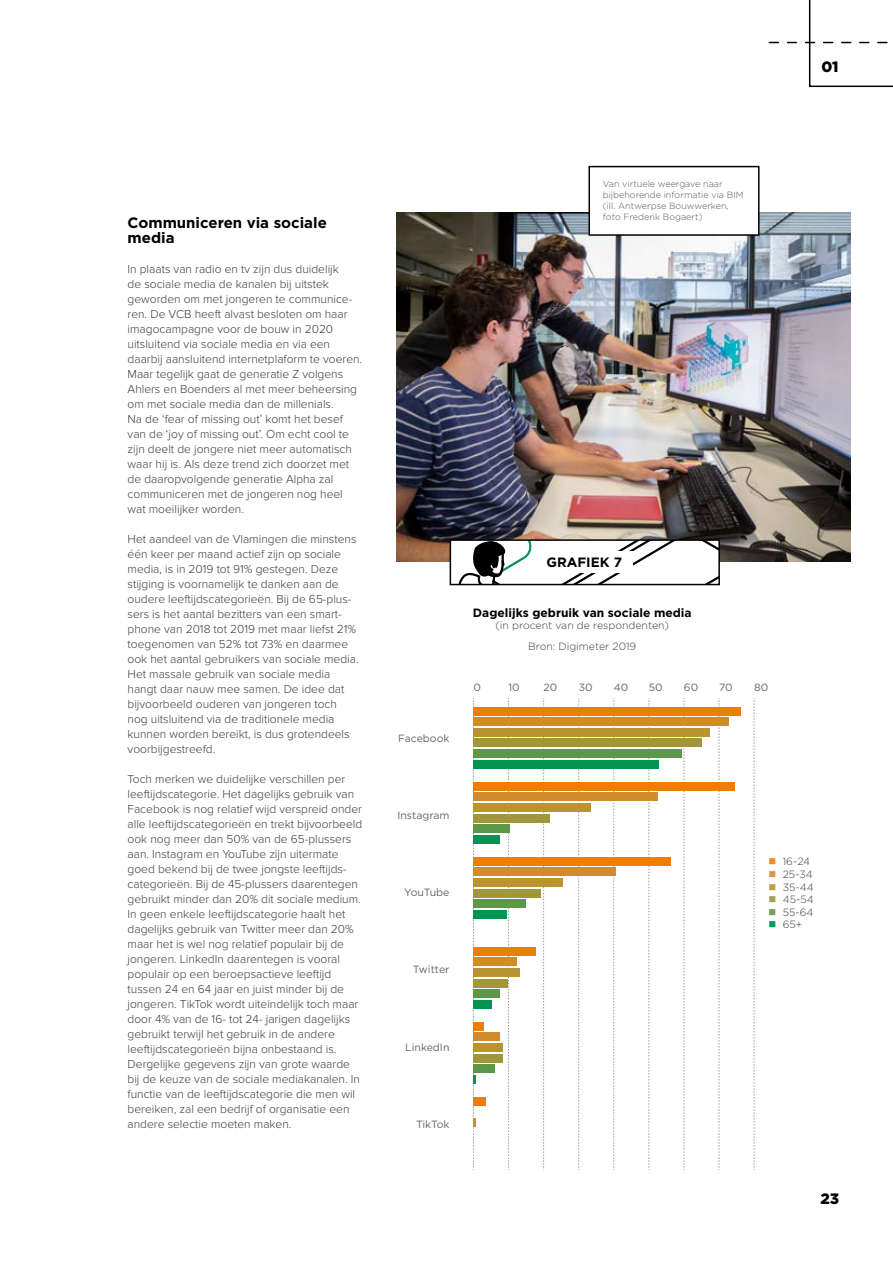
<style>
.page{position:relative;width:893px;height:1263px;background:#fff}
.page>*{position:absolute;margin:0;border:0;box-sizing:border-box;transform-origin:0 0}
.t1{font:700 15px/15px "Gotham";color:#000}
.t2{font:900 15px "Gotham";color:#000}
.t3{font:700 13.5px "Gotham";color:#000}
.t4{font:300 12px/15px "Proxima Nova";color:#3c3c3b}
.t5{font:700 12px "Gotham";color:#000}
.t6{font:300 10.5px/21.1px "Gotham";color:#3c3c3b;text-align:center}
.t7{font:10.5px "Gotham";color:#646363}
.t8{font:300 9px/10.8px "Gotham";color:#575756}
.s1{color:#f28a25}
.s2{color:#d5973f}
.s3{color:#c29d46}
.s4{color:#aba04d}
.s5{color:#6fa257}
.s6{color:#009c61}
</style>
<div class="page">
<img style="left:396px;top:213px;width:454px;height:349px">
<svg style="left:453px;top:542px;width:264px;height:40px"></svg>
<div style="left:450px;top:539px;width:270px;height:46px;border:2px solid #000"></div>
<div style="left:536px;top:551px;width:97px;height:21px;background:#fff"></div>
<svg style="left:508px;top:698px;width:1px;height:472px"></svg>
<svg style="left:543px;top:698px;width:1px;height:472px"></svg>
<svg style="left:578px;top:698px;width:1px;height:472px"></svg>
<svg style="left:613px;top:698px;width:1px;height:472px"></svg>
<svg style="left:649px;top:698px;width:1px;height:472px"></svg>
<svg style="left:684px;top:698px;width:1px;height:472px"></svg>
<svg style="left:719px;top:698px;width:1px;height:472px"></svg>
<svg style="left:754px;top:698px;width:1px;height:472px"></svg>
<div style="left:473px;top:707px;width:268px;height:8px;background:#ef7d00"></div>
<div style="left:473px;top:728px;width:237px;height:8px;background:#bb9432"></div>
<div style="left:473px;top:717px;width:256px;height:9px;background:#d08c2b"></div>
<div style="left:473px;top:739px;width:229px;height:8px;background:#a1973a"></div>
<div style="left:473px;top:749px;width:209px;height:9px;background:#5b9948"></div>
<div style="left:473px;top:760px;width:186px;height:8px;background:#009453"></div>
<div style="left:473px;top:782px;width:262px;height:8px;background:#ef7d00"></div>
<div style="left:473px;top:803px;width:118px;height:9px;background:#bb9432"></div>
<div style="left:473px;top:792px;width:184px;height:9px;background:#d08c2b"></div>
<div style="left:473px;top:814px;width:77px;height:8px;background:#a1973a"></div>
<div style="left:473px;top:824px;width:37px;height:9px;background:#5b9948"></div>
<div style="left:473px;top:835px;width:27px;height:8px;background:#009453"></div>
<div style="left:473px;top:857px;width:198px;height:8px;background:#ef7d00"></div>
<div style="left:473px;top:878px;width:90px;height:9px;background:#bb9432"></div>
<div style="left:473px;top:867px;width:143px;height:9px;background:#d08c2b"></div>
<div style="left:473px;top:889px;width:68px;height:8px;background:#a1973a"></div>
<div style="left:473px;top:899px;width:53px;height:9px;background:#5b9948"></div>
<div style="left:473px;top:910px;width:33px;height:8px;background:#009453"></div>
<div style="left:473px;top:947px;width:63px;height:8px;background:#ef7d00"></div>
<div style="left:473px;top:968px;width:47px;height:9px;background:#bb9432"></div>
<div style="left:473px;top:957px;width:44px;height:9px;background:#d08c2b"></div>
<div style="left:473px;top:979px;width:35px;height:8px;background:#a1973a"></div>
<div style="left:473px;top:989px;width:27px;height:9px;background:#5b9948"></div>
<div style="left:473px;top:1000px;width:19px;height:8px;background:#009453"></div>
<div style="left:473px;top:1022px;width:11px;height:8px;background:#ef7d00"></div>
<div style="left:473px;top:1043px;width:30px;height:9px;background:#bb9432"></div>
<div style="left:473px;top:1032px;width:27px;height:9px;background:#d08c2b"></div>
<div style="left:473px;top:1054px;width:30px;height:8px;background:#a1973a"></div>
<div style="left:473px;top:1064px;width:22px;height:9px;background:#5b9948"></div>
<div style="left:473px;top:1097px;width:13px;height:8px;background:#ef7d00"></div>
<svg style="left:473px;top:698px;width:3px;height:472px"></svg>
<div style="left:589px;top:167px;width:170px;height:68px;background:#fff"></div>
<div style="left:588px;top:166px;width:171px;height:70px;border:2px solid #000"></div>
<svg style="left:769px;top:0;width:124px;height:88px"></svg>
<p class="t2" style="left:821px;top:56px;width:19px">01</p>
<p class="t1" style="left:128px;top:215px;width:201px">Communiceren via sociale media</p>
<p class="t4" style="left:128px;top:261px;width:236px">In plaats van radio en tv zijn dus duidelijk<br>de sociale media de kanalen bij uitstek geworden om met jongeren te communice&shy;ren. De VCB heeft alvast besloten om haar imagocampagne voor de bouw in 2020 uitsluitend via sociale media en via een daarbij aansluitend internetplaform te voeren.<br>Maar tegelijk gaat de generatie Z volgens Ahlers en Boenders al met meer beheersing om met sociale media dan de millenials.<br>Na de ‘fear of missing out’ komt het besef van de ‘joy of missing out’. Om echt cool te zijn deelt de jongere niet meer automatisch waar hij is. Als deze trend zich doorzet met de daaropvolgende generatie Alpha zal communiceren met de jongeren nog heel wat moeilijker worden.</p>
<p class="t4" style="left:128px;top:531px;width:233px">Het aandeel van de Vlamingen die minstens één keer per maand actief zijn op sociale media, is in 2019 tot 91% gestegen. Deze stijging is voornamelijk te danken aan de oudere leeftijdscategorieën. Bij de 65-plus&shy;sers is het aantal bezitters van een smart&shy;phone van 2018 tot 2019 met maar liefst 21% toegenomen van 52% tot 73% en daarmee ook het aantal gebruikers van sociale media.<br>Het massale gebruik van sociale media hangt daar nauw mee samen. De idee dat bijvoorbeeld ouderen van jongeren toch nog uitsluitend via de traditionele media kunnen worden bereikt, is dus grotendeels voorbijgestreefd.</p>
<p class="t4" style="left:128px;top:771px;width:236px">Toch merken we duidelijke verschillen per leeftijdscategorie. Het dagelijks gebruik van Facebook is nog relatief wijd verspreid onder alle leeftijdscategorieën en trekt bijvoorbeeld ook nog meer dan 50% van de 65-plussers aan. Instagram en YouTube zijn uitermate goed bekend bij de twee jongste leeftijds&shy;categorieën. Bij de 45-plussers daarentegen gebruikt minder dan 20% dit sociale medium.<br>In geen enkele leeftijdscategorie haalt het dagelijks gebruik van Twitter meer dan 20% maar het is wel nog relatief populair bij de jongeren. LinkedIn daarentegen is vooral populair op een beroepsactieve leeftijd tussen 24 en 64 jaar en juist minder bij de jongeren. TikTok wordt uiteindelijk toch maar door 4% van de 16- tot 24- jarigen dagelijks gebruikt terwijl het gebruik in de andere leeftijdscategorieën bijna onbestaand is.<br>Dergelijke gegevens zijn van grote waarde bij de keuze van de sociale mediakanalen. In functie van de leeftijdscategorie die men wil bereiken, zal een bedrijf of organisatie een andere selectie moeten maken.</p>
<p class="t8" style="left:603px;top:178px;width:142px">Van virtuele weergave naar bijbehorende informatie via BIM (ill. Antwerpse Bouwwerken, foto Frederik Bogaert)</p>
<p class="t7" style="left:398px;top:731px;width:53px">Facebook</p>
<p class="t3" style="left:546px;top:553px;width:77px">GRAFIEK 7</p>
<p class="t5" style="left:473px;top:604px;width:220px">Dagelijks gebruik van sociale media</p>
<p class="t6" style="left:495px;top:615px;width:175px">(in procent van de respondenten)<br>Bron: Digimeter 2019</p>
<p class="t7" style="left:473px;top:681px;width:9px">0</p>
<p class="t7" style="left:509px;top:681px;width:13px">10</p>
<p class="t7" style="left:544px;top:681px;width:15px">20</p>
<p class="t7" style="left:579px;top:681px;width:15px">30</p>
<p class="t7" style="left:614px;top:681px;width:16px">40</p>
<p class="t7" style="left:649px;top:681px;width:15px">50</p>
<p class="t7" style="left:684px;top:681px;width:16px">60</p>
<p class="t7" style="left:719px;top:681px;width:15px">70</p>
<p class="t7" style="left:754px;top:681px;width:16px">80</p>
<p class="t7" style="left:397px;top:808px;width:53px">Instagram</p>
<p class="t7" style="left:404px;top:886px;width:47px">YouTube</p>
<p class="t7" style="left:413px;top:963px;width:38px">Twitter</p>
<p class="t7" style="left:405px;top:1040px;width:46px">LinkedIn</p>
<p class="t7" style="left:416px;top:1117px;width:35px">TikTok</p>
<p class="t6" style="left:769px;top:851px;width:43px"><span class="s1">■</span> 16-24</p>
<p class="t6" style="left:769px;top:863px;width:46px"><span class="s2">■</span> 25-34</p>
<p class="t6" style="left:769px;top:876px;width:47px"><span class="s3">■</span> 35-44</p>
<p class="t6" style="left:769px;top:888px;width:47px"><span class="s4">■</span> 45-54</p>
<p class="t6" style="left:769px;top:901px;width:46px"><span class="s5">■</span> 55-64</p>
<p class="t6" style="left:769px;top:914px;width:35px"><span class="s6">■</span> 65+</p>
<p class="t2" style="left:821px;top:1188px;width:20px">23</p>
</div>
